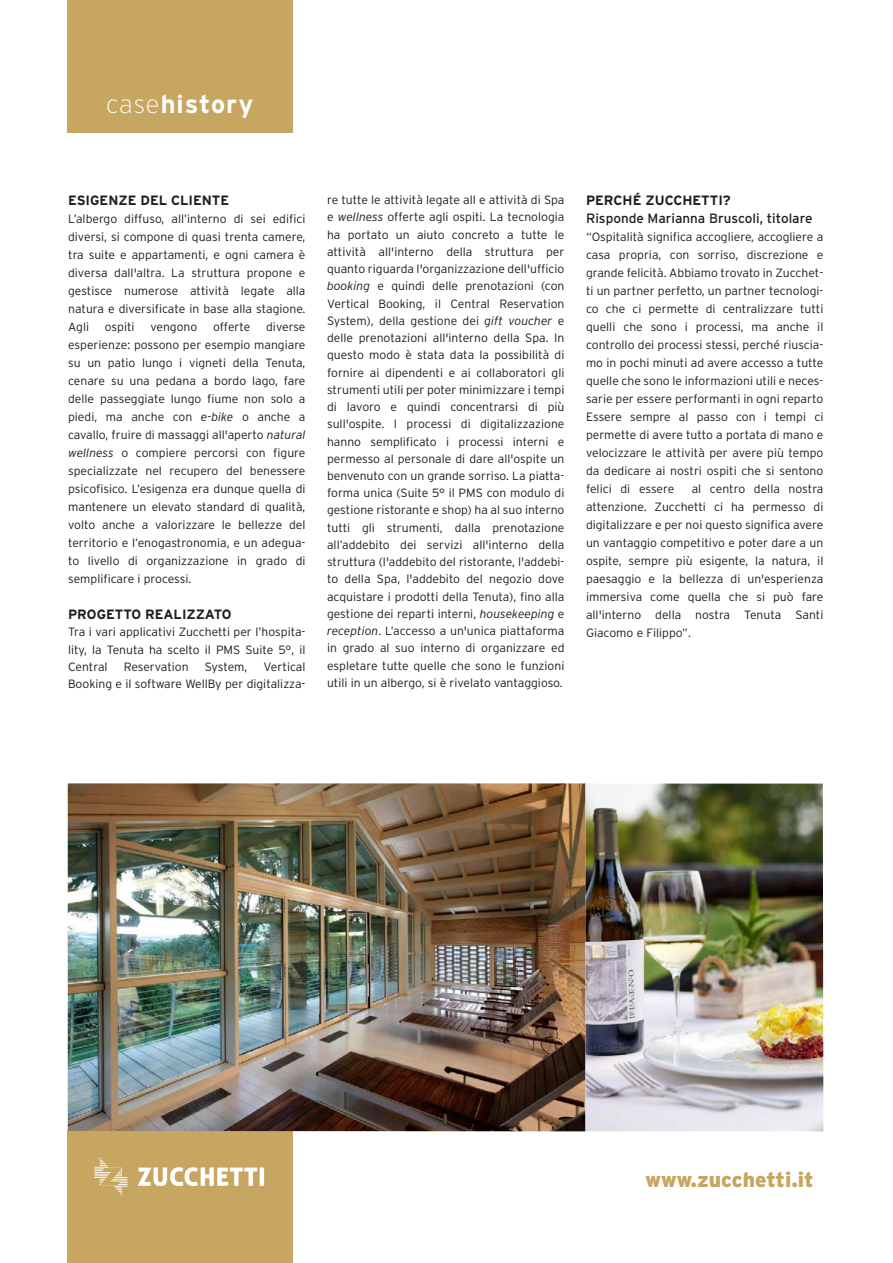
<style>
.page{position:relative;width:893px;height:1263px;background:#fff}
.page>*{position:absolute;margin:0;border:0;box-sizing:border-box;transform-origin:0 0}
.t1{font:700 25.5px "Interstate";letter-spacing:.04em;color:#fff}
.t2{font:900 21px "Interstate";color:#c7a661}
.t3{font:700 13.5px "Interstate";color:#1d1d1b}
.t4{font:13.5px "Interstate";color:#1d1d1b}
.t5{font:300 12px/18px "Interstate";color:#1d1d1b;text-align:justify}
.s1{font-weight:200}
.s2{font-style:italic}
</style>
<div class="page">
<div style="left:68px;top:1131px;width:225px;height:132px;background:#c7a661"></div>
<div style="left:67px;top:0;width:225px;height:132px;background:#c7a661"></div>
<svg style="left:138px;top:1167px;width:126px;height:19px"></svg>
<svg style="left:94px;top:1157px;width:33px;height:39px"></svg>
<img style="left:68px;top:783px;width:755px;height:348px">
<h1 class="t1" style="left:106px;top:89px;width:149px"><span class="s1">case</span>history</h1>
<p class="t3" style="left:68px;top:193px;width:163px">ESIGENZE DEL CLIENTE</p>
<p class="t5" style="left:68px;top:210px;width:239px">L’albergo diffuso, all’interno di sei edifici diversi, si compone di quasi trenta camere, tra suite e appartamenti, e ogni camera è diversa dall'altra. La struttura propone e gestisce numerose attività legate alla natura e diversificate in base alla stagione.<br>Agli</p>
<p class="t5" style="left:68px;top:318px;width:239px;text-indent:198px">diverse esperienze: possono per esempio mangiare su un patio lungo i vigneti della Tenuta, cenare su una pedana a bordo lago, fare delle passeggiate lungo fiume non solo a piedi, ma anche con <span class="s2">e-bike</span> o anche a cavallo, fruire di massaggi all'aperto <span class="s2">natural wellness</span> o compiere percorsi con figure specializzate nel recupero del benessere psicofisico. L’esigenza era dunque quella di mantenere un elevato standard di qualità, volto anche a valorizzare le bellezze del territorio e l’enogastronomia, e un adegua&shy;to livello di organizzazione in grado di semplificare i processi.</p>
<p class="t3" style="left:68px;top:607px;width:165px">PROGETTO REALIZZATO</p>
<p class="t5" style="left:68px;top:623px;width:239px;line-height:17.2px">Tra i vari applicativi Zucchetti per l’hospita&shy;lity, la Tenuta ha scelto il PMS Suite 5°, il Central</p>
<p class="t5" style="left:105px;top:318px;width:31px">ospiti</p>
<p class="t5" style="left:150px;top:318px;width:49px">vengono</p>
<p class="t5" style="left:213px;top:318px;width:39px">offerte</p>
<p class="t5" style="left:68px;top:658px;width:239px;line-height:17.2px;text-align:right">Vertical<br>Booking e il software WellBy per digitalizza-</p>
<p class="t5" style="left:124px;top:658px;width:67px">Reservation</p>
<p class="t5" style="left:205px;top:658px;width:44px">System,</p>
<p class="t5" style="left:327px;top:191px;width:239px;line-height:17.2px">re tutte le attività legate all e attività di Spa e <span class="s2">wellness</span> offerte agli ospiti. La tecnologia ha portato un aiuto concreto a tutte le attività all'interno della struttura per quanto riguarda l'organizzazione dell'ufficio <span class="s2">booking</span> e quindi delle prenotazioni (con Vertical Booking, il Central Reservation System), della gestione dei <span class="s2">gift voucher</span> e delle prenotazioni all'interno della Spa. In questo modo è stata data la possibilità di fornire ai dipendenti e ai collaboratori gli strumenti utili per poter minimizzare i tempi di lavoro e quindi concentrarsi di più sull'ospite. I processi di digitalizzazione hanno semplificato i processi interni e permesso al personale di dare all'ospite un benvenuto con un grande sorriso. La piatta&shy;forma unica (Suite 5° il PMS con modulo di gestione ristorante e shop) ha al suo interno tutti gli strumenti, dalla prenotazione all’addebito dei servizi all'interno della struttura (l'addebito del ristorante, l'addebi&shy;to della Spa, l'addebito del negozio dove acquistare i prodotti della Tenuta), fino alla gestione dei reparti interni, <span class="s2">housekeeping</span> e <span class="s2">reception</span>. L’accesso a un'unica piattaforma in grado al suo interno di organizzare ed espletare tutte quelle che sono le funzioni utili in un albergo, si è rivelato vantaggioso.</p>
<p class="t3" style="left:586px;top:193px;width:146px">PERCHÉ ZUCCHETTI?</p>
<p class="t4" style="left:586px;top:211px;width:228px">Risponde Marianna Bruscoli, titolare</p>
<p class="t5" style="left:586px;top:228px;width:239px">“Ospitalità significa accogliere, accogliere a casa propria, con sorriso, discrezione e grande felicità. Abbiamo trovato in Zucchet&shy;ti un partner perfetto, un partner tecnologi&shy;co che ci permette di centralizzare tutti quelli che sono i processi, ma anche il controllo dei processi stessi, perché riuscia&shy;mo in pochi minuti ad avere accesso a tutte quelle che sono le informazioni utili e neces&shy;sarie per essere performanti in ogni reparto Essere sempre al passo con i tempi ci permette di avere tutto a portata di mano e velocizzare le attività per avere più tempo da dedicare ai nostri ospiti che si sentono felici di essere</p>
<p class="t5" style="left:586px;top:480px;width:239px;text-indent:106px">al centro della nostra attenzione. Zucchetti ci ha permesso di digitalizzare e per noi questo significa avere un vantaggio competitivo e poter dare a un ospite, sempre più esigente, la natura, il paesaggio e la bellezza di un'esperienza immersiva come quella che si può fare all'interno della nostra Tenuta Santi Giacomo e Filippo”.</p>
<h2 class="t2" style="left:645px;top:1167px;width:170px">www.zucchetti.it</h2>
</div>
